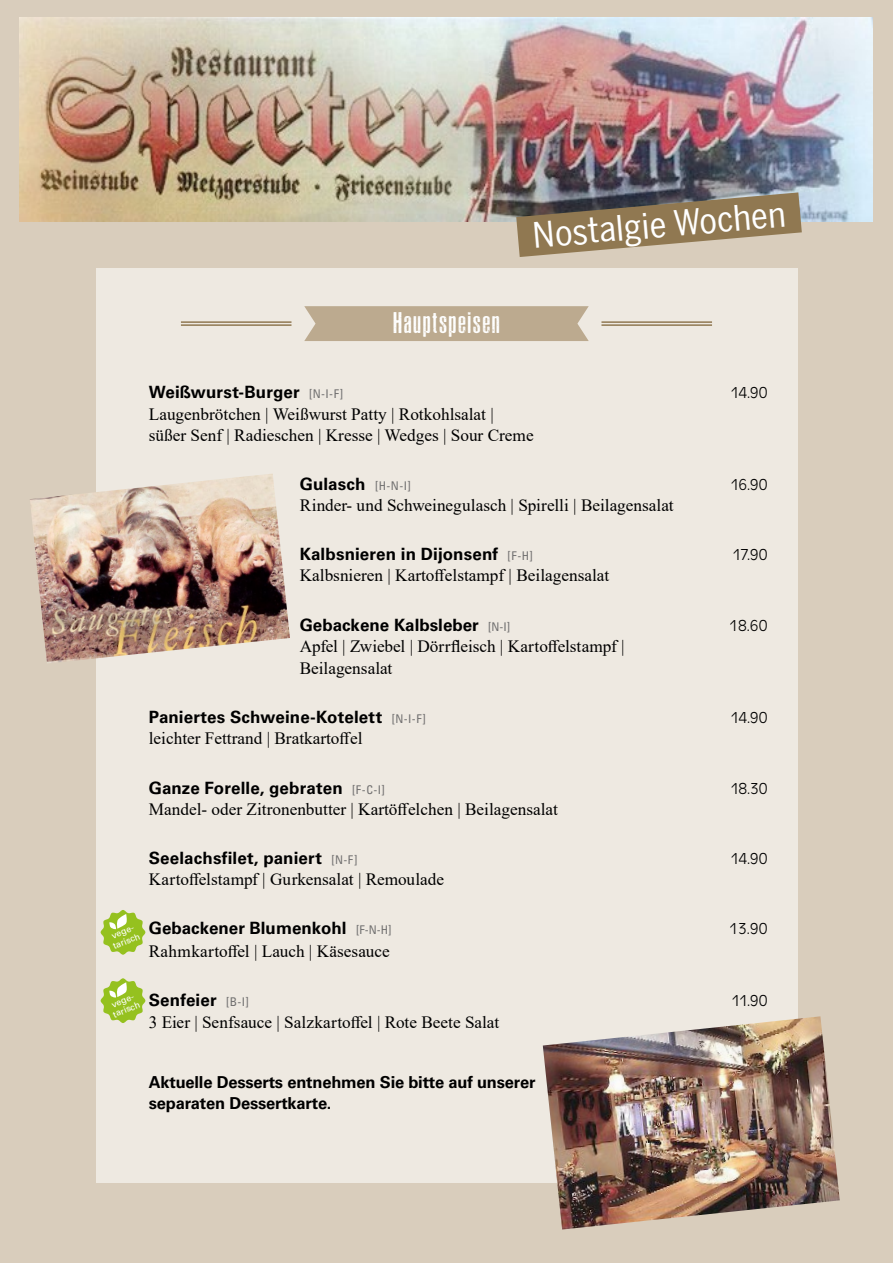
<style>
.page{position:relative;width:893px;height:1263px;background:#d9cdbc}
.page>*{position:absolute;margin:0;border:0;box-sizing:border-box;transform-origin:0 0}
.t1{font:35.1px "Benton Sans Condensed";color:#fff}
.t2{font:27.75px "ASPHALTICSCRATCHROUNDEDPERSONAL";letter-spacing:.08em;color:#fff}
.t3{font:17.25px/21px "Times New Roman";color:#000}
.t4{font:700 16.95px "Univers CE";letter-spacing:.005em;color:#000}
.t5{font:700 16.5px/21px "Univers CE";letter-spacing:-.01em;color:#000}
.t6{font:300 16.5px "Antique Oli";color:#000}
.t7{font:9px/9.8px "Univers";color:#fff}
.s1{font-family:"Univers";font-weight:400;font-stretch:condensed;font-size:12px;color:#706f6f}
</style>
<div class="page">
<img style="left:19px;top:17px;width:854px;height:205px">
<svg style="left:516px;top:192px;width:286px;height:65px"></svg>
<div style="left:96px;top:268px;width:701px;height:914px;background:#eee9e1"></div>
<svg style="left:304px;top:306px;width:285px;height:35px;background:#beac92"></svg>
<hr style="left:181px;top:324px;width:110px;height:2px;background:#907851">
<hr style="left:181px;top:321px;width:110px;height:2px;background:#907851">
<hr style="left:601px;top:324px;width:111px;height:2px;background:#907851">
<hr style="left:601px;top:321px;width:111px;height:2px;background:#907851">
<svg style="left:101px;top:910px;width:44px;height:45px"></svg>
<img style="left:543px;top:1016px;width:297px;height:213px">
<img style="left:30px;top:474px;width:260px;height:189px">
<svg style="left:101px;top:978px;width:44px;height:45px"></svg>
<h1 class="t1" style="left:531px;top:211px;width:255px;rotate:-5deg">Nostalgie Wochen</h1>
<h2 class="t2" style="left:394px;top:306px;width:107px">Hauptspeisen</h2>
<p class="t7" style="left:108px;top:933px;width:30px;rotate:-22deg">vege&shy;tarisch</p>
<p class="t7" style="left:108px;top:1001px;width:30px;rotate:-22deg">vege&shy;tarisch</p>
<p class="t4" style="left:149px;top:382px;width:196px">Weißwurst-Burger <span class="s1">[N-I-F]</span></p>
<p class="t6" style="left:730px;top:384px;width:38px">14.90</p>
<p class="t3" style="left:149px;top:403px;width:386px">Laugenbrötchen | Weißwurst Patty | Rotkohlsalat | süßer Senf | Radieschen | Kresse | Wedges | Sour Creme</p>
<p class="t4" style="left:300px;top:474px;width:112px">Gulasch <span class="s1">[H-N-I]</span></p>
<p class="t6" style="left:731px;top:476px;width:38px">16.90</p>
<p class="t3" style="left:300px;top:494px;width:375px">Rinder- und Schweinegulasch | Spirelli | Beilagensalat</p>
<p class="t4" style="left:300px;top:544px;width:235px">Kalbsnieren in Dijonsenf <span class="s1">[F-H]</span></p>
<p class="t6" style="left:733px;top:546px;width:36px">17.90</p>
<p class="t3" style="left:300px;top:564px;width:311px">Kalbsnieren | Kartoffelstampf | Beilagensalat</p>
<p class="t4" style="left:300px;top:615px;width:212px">Gebackene Kalbsleber <span class="s1">[N-I]</span></p>
<p class="t6" style="left:729px;top:616px;width:40px">18.60</p>
<p class="t3" style="left:300px;top:634px;width:326px;line-height:22.5px">Apfel | Zwiebel | Dörrfleisch | Kartoffelstampf |<br>Beilagensalat</p>
<p class="t4" style="left:149px;top:707px;width:279px">Paniertes Schweine-Kotelett <span class="s1">[N-I-F]</span></p>
<p class="t6" style="left:730px;top:709px;width:38px">14.90</p>
<p class="t3" style="left:149px;top:727px;width:215px">leichter Fettrand | Bratkartoffel</p>
<p class="t4" style="left:149px;top:778px;width:238px">Ganze Forelle, gebraten <span class="s1">[F-C-I]</span></p>
<p class="t6" style="left:731px;top:779px;width:38px">18.30</p>
<p class="t3" style="left:149px;top:798px;width:411px">Mandel- oder Zitronenbutter | Kartöffelchen | Beilagensalat</p>
<p class="t4" style="left:149px;top:848px;width:210px">Seelachsfilet, paniert <span class="s1">[N-F]</span></p>
<p class="t6" style="left:730px;top:850px;width:38px">14.90</p>
<p class="t3" style="left:149px;top:868px;width:297px">Kartoffelstampf | Gurkensalat | Remoulade</p>
<p class="t4" style="left:149px;top:918px;width:244px">Gebackener Blumenkohl <span class="s1">[F-N-H]</span></p>
<p class="t6" style="left:729px;top:920px;width:40px">13.90</p>
<p class="t3" style="left:149px;top:940px;width:242px">Rahmkartoffel | Lauch | Käsesauce</p>
<p class="t4" style="left:149px;top:990px;width:102px">Senfeier <span class="s1">[B-I]</span></p>
<p class="t6" style="left:731px;top:992px;width:37px">11.90</p>
<p class="t3" style="left:149px;top:1011px;width:352px">3 Eier | Senfsauce | Salzkartoffel | Rote Beete Salat</p>
<p class="t5" style="left:149px;top:1072px;width:388px">Aktuelle Desserts entnehmen Sie bitte auf unserer separaten Dessertkarte.</p>
</div>
